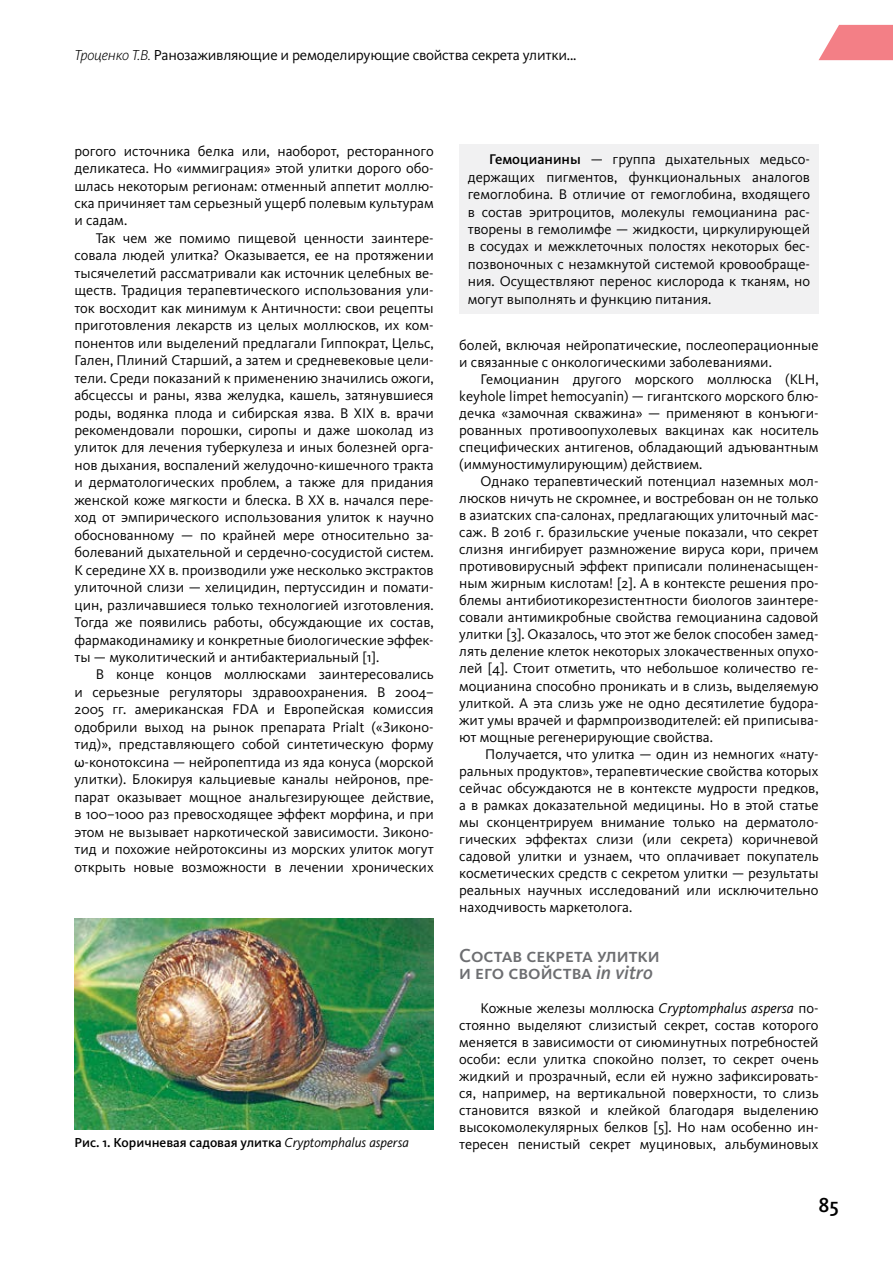
<style>
.page{position:relative;width:893px;height:1263px;background:#fff}
.page>*{position:absolute;margin:0;border:0;box-sizing:border-box;transform-origin:0 0}
.t1{font:500 21px "Kievit CY";color:#000}
.t2{font:19.5px/16.6px "Kievit CY Medium SC";color:#6d6e71}
.t3{font:15px "Kievit CY";letter-spacing:-.015em;color:#000}
.t4{font:14.55px/17.4px "Kievit CY";color:#000;text-align:justify}
.t5{font:500 13.5px "Kievit CY";color:#000}
.s1{font-weight:300;font-style:italic}
.s2{font-family:"Myriad Pro"}
.s3{font-weight:400;font-style:italic}
.s4{font-weight:500}
.s5{font-family:"Kievit CY";font-weight:500;font-style:italic}
.s6{font-style:italic}
</style>
<div class="page">
<svg style="left:819px;top:25px;width:74px;height:35px;background:#f48f96"></svg>
<img style="left:74px;top:918px;width:359px;height:211px">
<div style="left:459px;top:145px;width:360px;height:169px;background:#f1f1f2"></div>
<p class="t3" style="left:74px;top:47px;width:503px"><span class="s1">Троценко Т.В.</span> Ранозаживляющие и ремоделирующие свойства секрета улитки...</p>
<p class="t4" style="left:74px;top:142px;width:361px">рогого источника белка или, наоборот, ресторанного деликатеса. Но «иммиграция» этой улитки дорого обо&shy;шлась некоторым регионам: отменный аппетит моллю&shy;ска причиняет там серьезный ущерб полевым культурам и садам.</p>
<p class="t4" style="left:74px;top:230px;width:361px;text-indent:21px">Так чем же помимо пищевой ценности заинтере&shy;совала людей улитка? Оказывается, ее на протяжении тысячелетий рассматривали как источник целебных ве&shy;ществ. Традиция терапевтического использования ули&shy;ток восходит как минимум к Античности: свои рецепты приготовления лекарств из целых моллюсков, их ком&shy;понентов или выделений предлагали Гиппократ, Цельс, Гален, Плиний Старший, а затем и средневековые цели&shy;тели. Среди показаний к применению значились ожоги, абсцессы и раны, язва желудка, кашель, затянувшиеся роды, водянка плода и сибирская язва. В XIX в. врачи рекомендовали порошки, сиропы и даже шоколад из улиток для лечения туберкулеза и иных болезней орга&shy;нов дыхания, воспалений желудочно-кишечного тракта и дерматологических проблем, а также для придания женской коже мягкости и блеска. В XX в. начался пере&shy;ход от эмпирического использования улиток к научно обоснованному — по крайней мере относительно за&shy;болеваний дыхательной и сердечно-сосудистой систем.<br>К середине XX в. производили уже несколько экстрактов улиточной слизи — хелицидин, пертуссидин и помати&shy;цин, различавшиеся только технологией изготовления.<br>Тогда же появились работы, обсуждающие их состав, фармакодинамику и конкретные биологические эффек&shy;ты — муколитический и антибактериальный [1].</p>
<p class="t4" style="left:74px;top:666px;width:361px;text-indent:21px">В конце концов моллюсками заинтересовались и серьезные регуляторы здравоохранения. В 2004– 2005 гг. американская FDA и Европейская комиссия одобрили выход на рынок препарата Prialt («Зиконо&shy;тид)», представляющего собой синтетическую форму <span class="s2">ω</span>-конотоксина — нейропептида из яда конуса (морской улитки). Блокируя кальциевые каналы нейронов, пре&shy;парат оказывает мощное анальгезирующее действие, в 100–1000 раз превосходящее эффект морфина, и при этом не вызывает наркотической зависимости. Зиконо&shy;тид и похожие нейротоксины из морских улиток могут открыть новые возможности в лечении хронических</p>
<p class="t5" style="left:74px;top:1136px;width:336px">Рис. 1. Коричневая садовая улитка <span class="s3">Cryptomphalus aspersa</span></p>
<p class="t4" style="left:468px;top:151px;width:344px;text-indent:21px"><span class="s4">Гемоцианины</span> — группа дыхательных медьсо&shy;держащих пигментов, функциональных аналогов гемоглобина. В отличие от гемоглобина, входящего в состав эритроцитов, молекулы гемоцианина рас&shy;творены в гемолимфе — жидкости, циркулирующей в сосудах и межклеточных полостях некоторых бес&shy;позвоночных с незамкнутой системой кровообраще&shy;ния. Осуществляют перенос кислорода к тканям, но могут выполнять и функцию питания.</p>
<p class="t4" style="left:459px;top:337px;width:361px">болей, включая нейропатические, послеоперационные и связанные с онкологическими заболеваниями.</p>
<p class="t4" style="left:459px;top:371px;width:361px;line-height:17px;text-indent:21px">Гемоцианин другого морского моллюска (KLH, keyhole limpet hemocyanin) — гигантского морского блю&shy;дечка «замочная скважина» — применяют в конъюги&shy;рованных противоопухолевых вакцинах как носитель специфических антигенов, обладающий адъювантным (иммуностимулирующим) действием.</p>
<p class="t4" style="left:459px;top:473px;width:361px;line-height:17px;text-indent:21px">Однако терапевтический потенциал наземных мол&shy;люсков ничуть не скромнее, и востребован он не только в азиатских спа-салонах, предлагающих улиточный мас&shy;саж. В 2016 г. бразильские ученые показали, что секрет слизня ингибирует размножение вируса кори, причем противовирусный эффект приписали полиненасыщен&shy;ным жирным кислотам! [2]. А в контексте решения про&shy;блемы антибиотикорезистентности биологов заинтере&shy;совали антимикробные свойства гемоцианина садовой улитки [3]. Оказалось, что этот же белок способен замед&shy;лять деление клеток некоторых злокачественных опухо&shy;лей [4]. Стоит отметить, что небольшое количество ге&shy;моцианина способно проникать и в слизь, выделяемую улиткой. А эта слизь уже не одно десятилетие будора&shy;жит умы врачей и фармпроизводителей: ей приписыва&shy;ют мощные регенерирующие свойства.</p>
<p class="t4" style="left:459px;top:746px;width:361px;line-height:17px;text-indent:26px">Получается, что улитка — один из немногих «нату&shy;ральных продуктов», терапевтические свойства которых сейчас обсуждаются не в контексте мудрости предков, а в рамках доказательной медицины. Но в этой статье мы сконцентрируем внимание только на дерматоло&shy;гических эффектах слизи (или секрета) коричневой садовой улитки и узнаем, что оплачивает покупатель косметических средств с секретом улитки — результаты реальных научных исследований или исключительно находчивость маркетолога.</p>
<h2 class="t2" style="left:459px;top:948px;width:202px">Состав секрета улитки и его свойства <span class="s5">in vitro</span></h2>
<p class="t4" style="left:459px;top:1000px;width:361px;line-height:17px;text-indent:21px">Кожные железы моллюска <span class="s6">Cryptomphalus aspersa</span> по&shy;стоянно выделяют слизистый секрет, состав которого меняется в зависимости от сиюминутных потребностей особи: если улитка спокойно ползет, то секрет очень жидкий и прозрачный, если ей нужно зафиксировать&shy;ся, например, на вертикальной поверхности, то слизь становится вязкой и клейкой благодаря выделению высокомолекулярных белков [5]. Но нам особенно ин&shy;тересен пенистый секрет муциновых, альбуминовых</p>
<h1 class="t1" style="left:819px;top:1194px;width:22px">85</h1>
</div>
